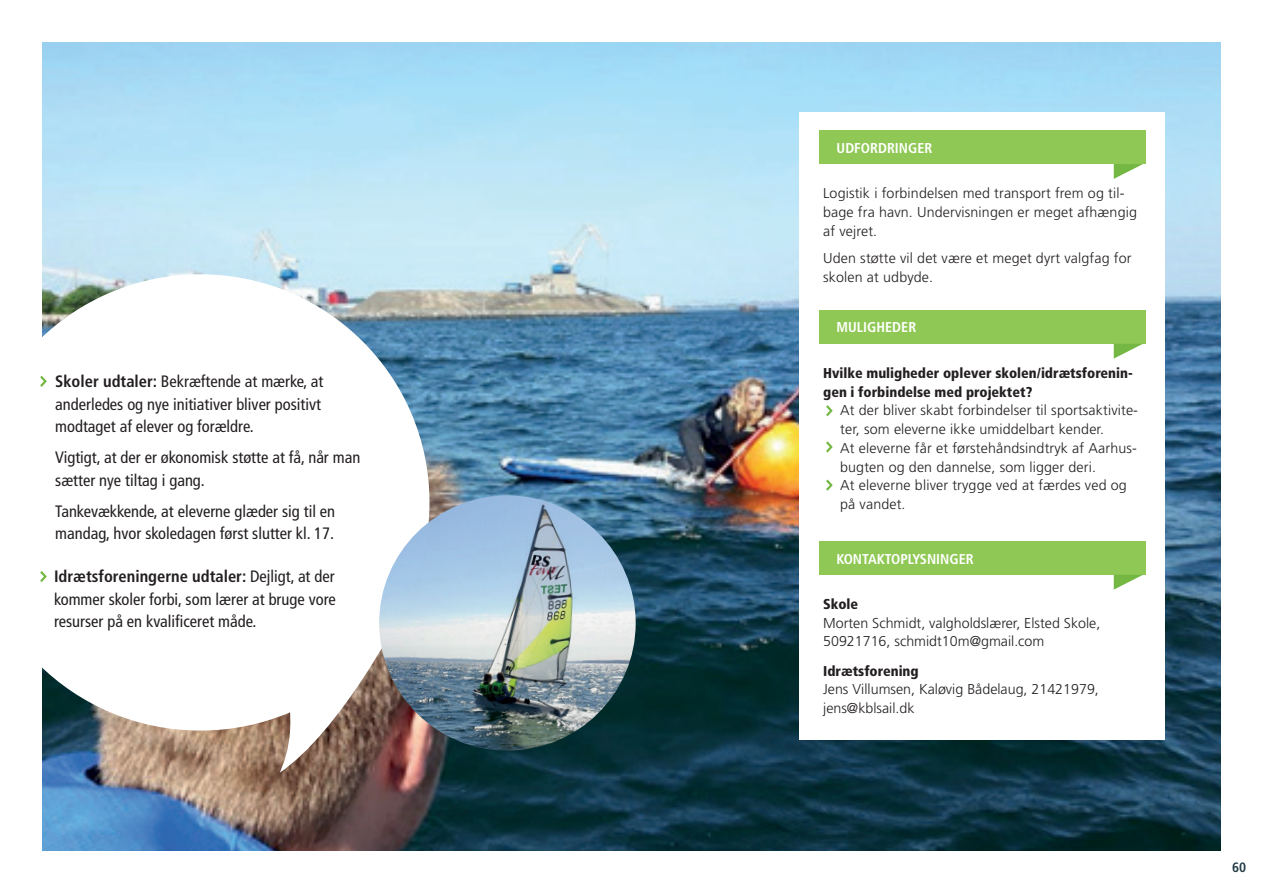
<style>
.page{position:relative;width:1263px;height:893px;background:#fff}
.page>*{position:absolute;margin:0;border:0;box-sizing:border-box;transform-origin:0 0}
.t1{font:condensed 16.5px/22.5px "Frutiger";color:#231f20}
.t2{font:300 14.25px/18.8px "Frutiger";letter-spacing:.01em;color:#231f20}
.t3{font:900 condensed 14.25px/18.8px "Frutiger";color:#231f20}
.t4{font:700 condensed 14.25px "Frutiger";color:#fff}
.t5{font:700 condensed 13.5px "Frutiger";color:#203a44}
.s1{font-weight:700}
</style>
<div class="page">
<img style="left:43px;top:43px;width:1177px;height:807px">
<svg style="left:41px;top:274px;width:388px;height:456px"></svg>
<svg style="left:279px;top:620px;width:119px;height:153px"></svg>
<img style="left:379px;top:495px;width:257px;height:256px">
<svg style="left:40px;top:376px;width:7px;height:11px"></svg>
<svg style="left:40px;top:571px;width:7px;height:11px"></svg>
<div style="left:799px;top:113px;width:366px;height:627px;background:#fff"></div>
<div style="left:819px;top:131px;width:326px;height:33px;background:#8fc854"></div>
<div style="left:819px;top:310px;width:326px;height:34px;background:#8fc854"></div>
<div style="left:819px;top:541px;width:326px;height:34px;background:#8fc854"></div>
<svg style="left:1114px;top:164px;width:29px;height:15px"></svg>
<svg style="left:1114px;top:344px;width:29px;height:15px"></svg>
<svg style="left:1114px;top:575px;width:29px;height:15px"></svg>
<svg style="left:826px;top:405px;width:7px;height:11px"></svg>
<svg style="left:826px;top:441px;width:7px;height:12px"></svg>
<svg style="left:826px;top:479px;width:7px;height:12px"></svg>
<p class="t1" style="left:55px;top:371px;width:270px"><span class="s1">Skoler udtaler:</span> Bekræftende at mærke, at anderledes og nye initiativer bliver positivt modtaget af elever og forældre.</p>
<p class="t1" style="left:55px;top:447px;width:307px">Vigtigt, at der er økonomisk støtte at få, når man sætter nye tiltag i gang.</p>
<p class="t1" style="left:55px;top:500px;width:281px">Tankevækkende, at eleverne glæder sig til en mandag, hvor skoledagen først slutter kl. 17.</p>
<p class="t1" style="left:54px;top:565px;width:283px;text-align:justify"><span class="s1">Idrætsforeningerne udtaler:</span> Dejligt, at der kommer skoler forbi, som lærer at bruge vore resurser på en kvalificeret måde.</p>
<p class="t4" style="left:837px;top:139px;width:97px">UDFORDRINGER</p>
<p class="t2" style="left:823px;top:184px;width:315px">Logistik i forbindelsen med transport frem og til&shy;bage fra havn. Undervisningen er meget afhængig af vejret.</p>
<p class="t2" style="left:823px;top:249px;width:310px">Uden støtte vil det være et meget dyrt valgfag for skolen at udbyde.</p>
<p class="t4" style="left:837px;top:319px;width:81px">MULIGHEDER</p>
<p class="t3" style="left:823px;top:363px;width:311px">Hvilke muligheder oplever skolen/idrætsforenin&shy;gen i forbindelse med projektet?</p>
<p class="t2" style="left:840px;top:401px;width:299px">At der bliver skabt forbindelser til sportsaktivite&shy;ter, som eleverne ikke umiddelbart kender.<br>At eleverne får et førstehåndsindtryk af Aarhus&shy;bugten og den dannelse, som ligger deri.<br>At eleverne bliver trygge ved at færdes ved og på vandet.</p>
<p class="t4" style="left:837px;top:550px;width:139px">KONTAKTOPLYSNINGER</p>
<p class="t3" style="left:823px;top:594px;width:37px">Skole</p>
<p class="t2" style="left:823px;top:614px;width:279px">Morten Schmidt, valgholdslærer, Elsted Skole,<br>50921716, schmidt10m@gmail.com</p>
<p class="t3" style="left:823px;top:661px;width:97px">Idrætsforening</p>
<p class="t2" style="left:823px;top:680px;width:277px">Jens Villumsen, Kaløvig Bådelaug, 21421979, jens@kblsail.dk</p>
<p class="t5" style="left:1232px;top:860px;width:15px">60</p>
</div>
